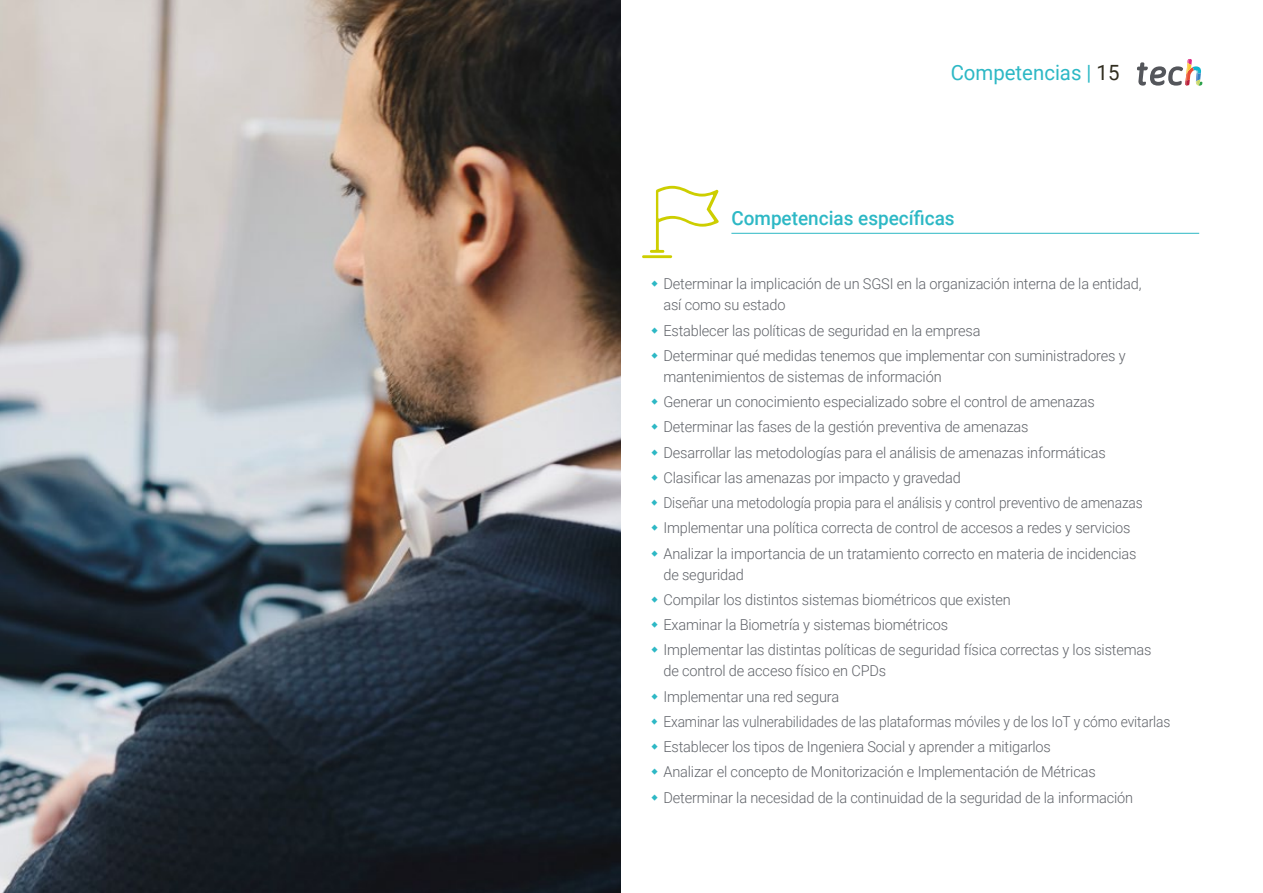
<style>
.page{position:relative;width:1263px;height:893px;background:#fff}
.page>*{position:absolute;margin:0;border:0;box-sizing:border-box;transform-origin:0 0}
.t1{font:21px "Roboto";color:#2db8c5}
.t2{font:500 19.5px "Roboto";color:#2db8c5}
.t3{font:300 15px/25.2px "Roboto";letter-spacing:-.01em;color:#61646a}
.s1{color:#312e20}
</style>
<div class="page">
<hr style="left:731px;top:233px;width:468px;height:1px;background:#2db8c5">
<hr style="left:642px;top:255px;width:30px;height:3px;background:#cdce00">
<svg style="left:650px;top:186px;width:69px;height:67px"></svg>
<svg style="left:1137px;top:59px;width:65px;height:27px"></svg>
<img style="left:0;top:0;width:621px;height:893px">
<h1 class="t1" style="left:951px;top:57px;width:170px">Competencias | <span class="s1">15</span></h1>
<h2 class="t2" style="left:731px;top:204px;width:225px">Competencias específicas</h2>
<p class="t3" style="left:663px;top:273px;width:480px;line-height:21px">Determinar la implicación de un SGSI en la organización interna de la entidad, así como su estado</p>
<p class="t3" style="left:663px;top:317px;width:464px">Establecer las políticas de seguridad en la empresa<br>Determinar qué medidas tenemos que implementar con suministradores y</p>
<p class="t3" style="left:663px;top:363px;width:481px">mantenimientos de sistemas de información<br>Generar un conocimiento especializado sobre el control de amenazas Determinar las fases de la gestión preventiva de amenazas<br>Desarrollar las metodologías para el análisis de amenazas informáticas Clasificar las amenazas por impacto y gravedad<br>Diseñar una metodología propia para el análisis y control preventivo de amenazas Implementar una política correcta de control de accesos a redes y servicios Analizar la importancia de un tratamiento correcto en materia de incidencias</p>
<p class="t3" style="left:663px;top:561px;width:490px">de seguridad<br>Compilar los distintos sistemas biométricos que existen<br>Examinar la Biometría y sistemas biométricos<br>Implementar las distintas políticas de seguridad física correctas y los sistemas</p>
<p class="t3" style="left:663px;top:658px;width:508px">de control de acceso físico en CPDs<br>Implementar una red segura<br>Examinar las vulnerabilidades de las plataformas móviles y de los IoT y cómo evitarlas Establecer los tipos de Ingeniera Social y aprender a mitigarlos<br>Analizar el concepto de Monitorización e Implementación de Métricas<br>Determinar la necesidad de la continuidad de la seguridad de la información</p>
</div>
